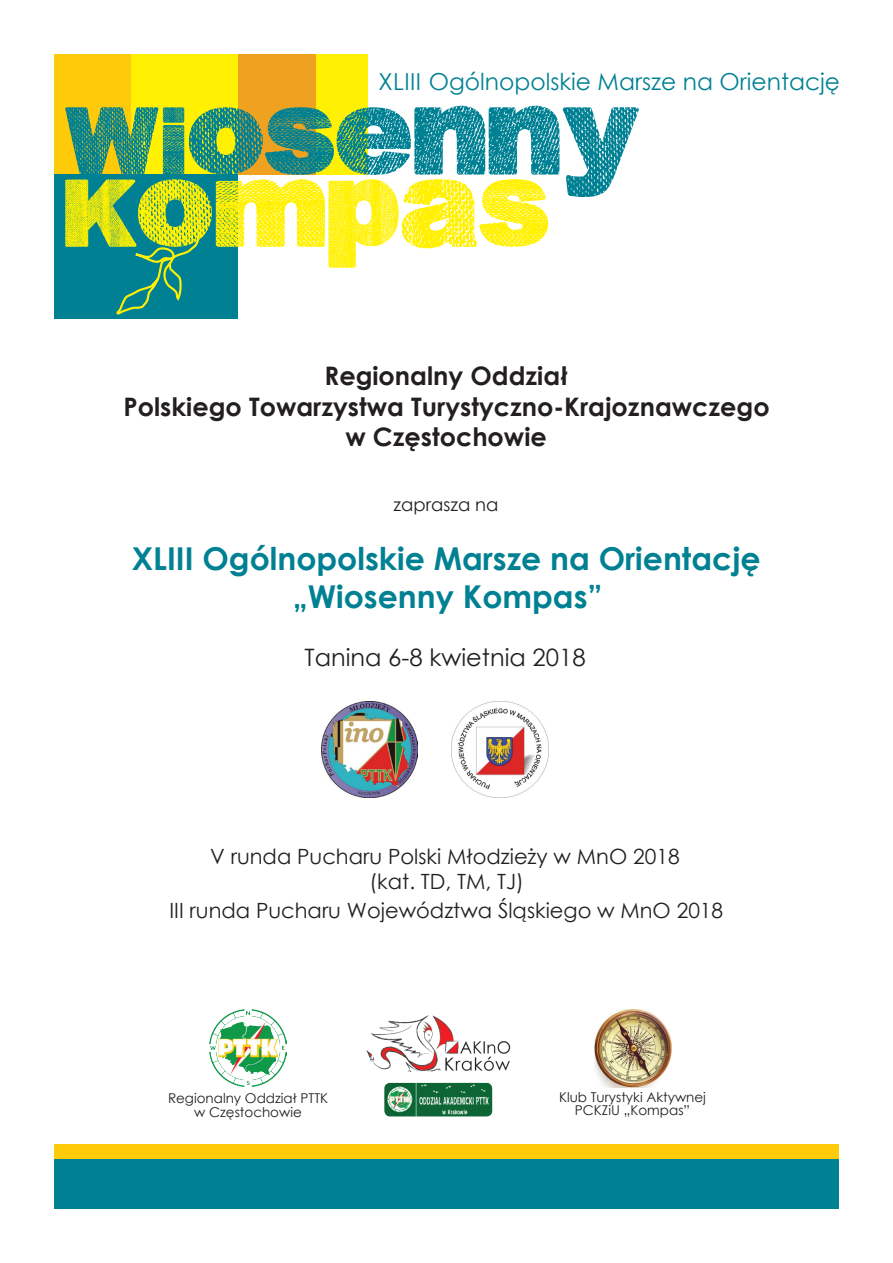
<style>
.page{position:relative;width:893px;height:1263px;background:#fff}
.page>*{position:absolute;margin:0;border:0;box-sizing:border-box;transform-origin:0 0}
.t1{font:135px "Dabre Grunge";letter-spacing:.01em;color:#008193}
.t2{font:135px "Dabre Grunge";letter-spacing:.01em;color:#fff101}
.t3{font:700 31.5px/37.8px "Century Gothic";color:#008193;text-align:center}
.t4{font:700 25.5px/30.6px "Century Gothic";color:#231f20;text-align:center}
.t5{font:24px "Century Gothic";color:#231f20}
.t6{font:23.4px "Century Gothic";color:#008193}
.t7{font:21px/25.2px "Century Gothic";color:#231f20;text-align:center}
.t8{font:18px "Century Gothic";color:#231f20}
.t9{font:13.5px/13.5px "Century Gothic";color:#231f20;text-align:center}
</style>
<div class="page">
<div style="left:117px;top:54px;width:128px;height:120px;background:#fff101"></div>
<div style="left:238px;top:54px;width:78px;height:120px;background:#eea21f"></div>
<div style="left:54px;top:54px;width:76px;height:120px;background:#feca0a"></div>
<div style="left:54px;top:174px;width:184px;height:145px;background:#008193"></div>
<div style="left:316px;top:54px;width:52px;height:120px;background:#fff101"></div>
<svg style="left:116px;top:235px;width:84px;height:80px"></svg>
<img style="left:452px;top:702px;width:96px;height:96px">
<img style="left:321px;top:702px;width:96px;height:96px">
<img style="left:366px;top:1015px;width:144px;height:57px">
<img style="left:384px;top:1082px;width:109px;height:35px">
<img style="left:210px;top:1010px;width:76px;height:77px">
<img style="left:594px;top:1010px;width:77px;height:77px">
<div style="left:54px;top:1150px;width:785px;height:59px;background:#008193"></div>
<div style="left:54px;top:1144px;width:785px;height:15px;background:#feca0a"></div>
<p class="t6" style="left:378px;top:65px;width:463px">XLIII Ogólnopolskie Marsze na Orientację</p>
<h1 class="t1" style="left:65px;top:82px;width:575px">Wiosenny</h1>
<h1 class="t2" style="left:65px;top:154px;width:486px">Kompas</h1>
<p class="t4" style="left:124px;top:359px;width:648px">Regionalny Oddział<br>Polskiego Towarzystwa Turystyczno-Krajoznawczego w Częstochowie</p>
<p class="t8" style="left:393px;top:492px;width:107px">zaprasza na</p>
<h2 class="t3" style="left:132px;top:539px;width:630px">XLIII Ogólnopolskie Marsze na Orientację „Wiosenny Kompas”</h2>
<p class="t5" style="left:305px;top:640px;width:283px">Tanina 6-8 kwietnia 2018</p>
<p class="t7" style="left:210px;top:843px;width:471px">V runda Pucharu Polski Młodzieży w MnO 2018 (kat. TD, TM, TJ)</p>
<p class="t7" style="left:170px;top:897px;width:555px">III runda Pucharu Województwa Śląskiego w MnO 2018</p>
<p class="t9" style="left:168px;top:1091px;width:162px">Regionalny Oddział PTTK w Częstochowie</p>
<p class="t9" style="left:559px;top:1090px;width:148px">Klub Turystyki Aktywnej<br>PCKZiU „Kompas”</p>
</div>
